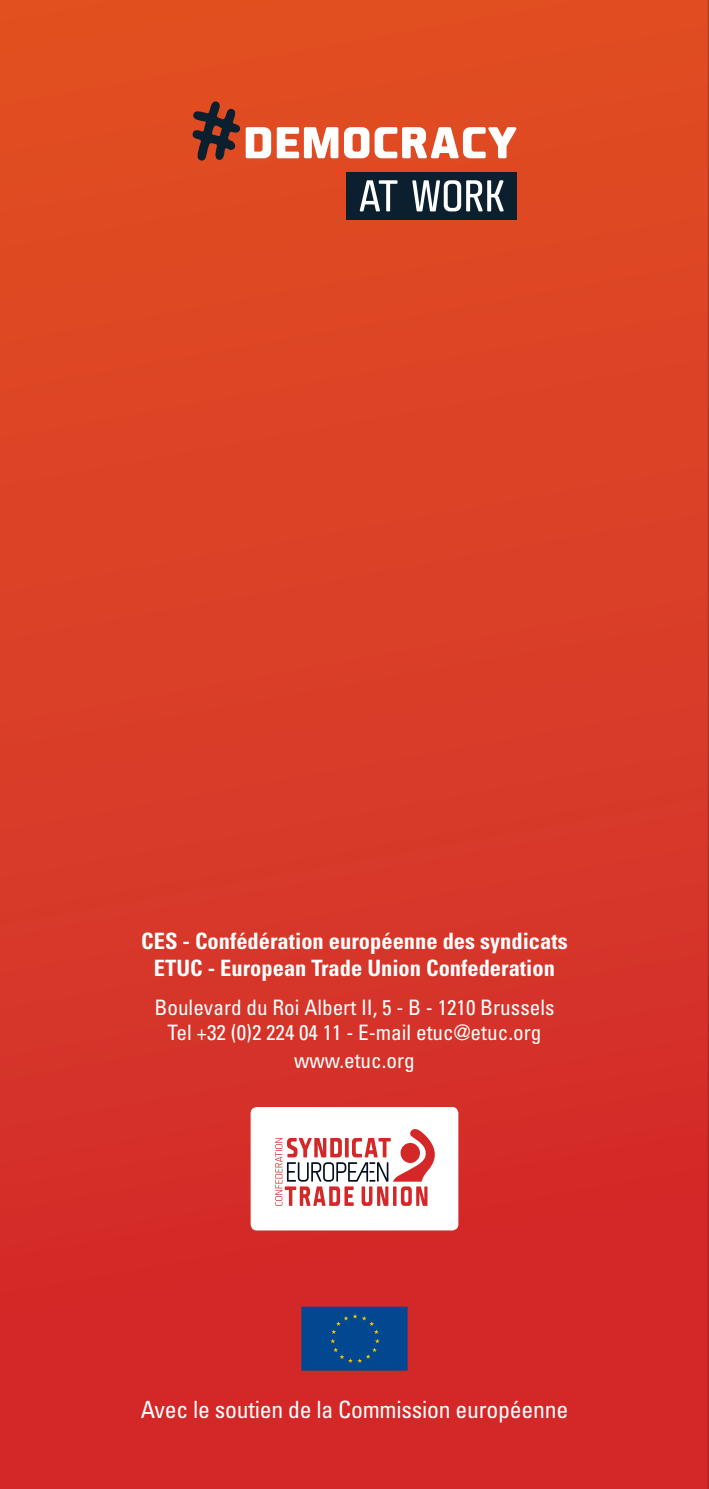
<style>
.page{position:relative;width:709px;height:1489px;background:#fff}
.page>*{position:absolute;margin:0;border:0;box-sizing:border-box;transform-origin:0 0}
.t1{font:condensed 23.75px "Univers LT Std";letter-spacing:-.01em;color:#fff}
.t2{font:700 condensed 22.5px/27.5px "Univers LT Std";color:#fff;text-align:center}
.t3{font:condensed 21.25px/25px "Univers LT Std";color:#fff;text-align:center}
</style>
<div class="page">
<div style="left:0;top:0;width:709px;height:1488px;background:linear-gradient(to bottom,#e15023,#d2252a)"></div>
<div style="left:251px;top:1106px;width:207px;height:124px;background:#fff;border-radius:6px"></div>
<svg style="left:275px;top:1129px;width:160px;height:76px"></svg>
<div style="left:301px;top:1306px;width:106px;height:64px;background:#024891;border:2px solid #024891"></div>
<svg style="left:330px;top:1314px;width:50px;height:48px"></svg>
<div style="left:346px;top:172px;width:170px;height:48px;background:#0c1f2f"></div>
<svg style="left:246px;top:127px;width:25px;height:31px"></svg>
<svg style="left:277px;top:127px;width:61px;height:31px"></svg>
<svg style="left:344px;top:127px;width:173px;height:31px"></svg>
<svg style="left:360px;top:180px;width:37px;height:31px"></svg>
<svg style="left:412px;top:180px;width:92px;height:31px"></svg>
<svg style="left:193px;top:101px;width:47px;height:60px;background:#753527"></svg>
<hr style="left:707px;top:0;width:2px;height:1488px;background:#000">
<p class="t2" style="left:141px;top:926px;width:428px">CES - Confédération européenne des syndicats<br>ETUC - European Trade Union Confederation</p>
<p class="t3" style="left:154px;top:995px;width:402px">Boulevard du Roi Albert II, 5 - B - 1210 Brussels<br>Tel +32 (0)2 224 04 11 - E-mail etuc@etuc.org</p>
<p class="t3" style="left:294px;top:1047px;width:122px">www.etuc.org</p>
<p class="t1" style="left:141px;top:1393px;width:429px">Avec le soutien de la Commission européenne</p>
</div>
